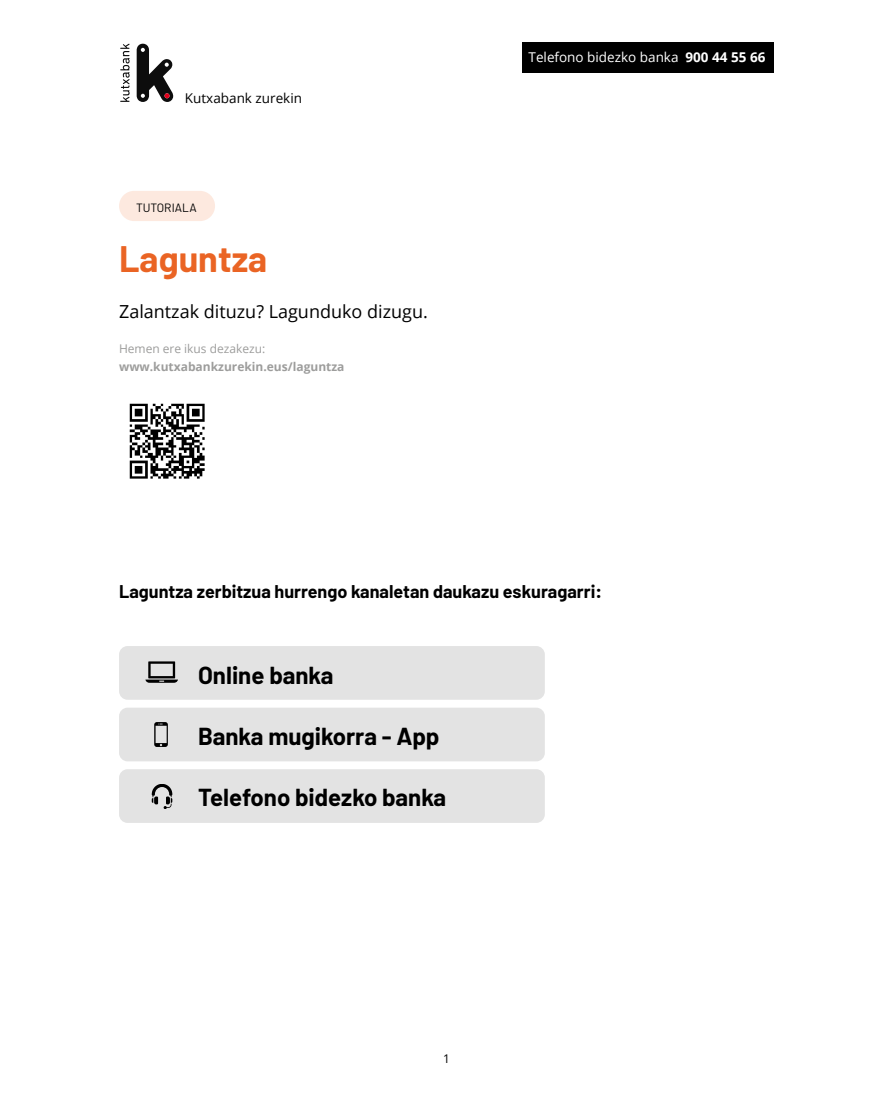
<style>
.page{position:relative;width:893px;height:1106px;background:#fff}
.page>*{position:absolute;margin:0;border:0;box-sizing:border-box;transform-origin:0 0}
.t1{font:700 36px "Barlow";color:#ea6424}
.t2{font:700 24px "Barlow";color:#000}
.t3{font:700 18px "Barlow";color:#000}
.t4{font:18px "Open Sans";color:#000}
.t5{font:13.5px "Open Sans";color:#fff}
.t6{font:13.5px "Open Sans";color:#000}
.t7{font:700 12px "Open Sans";color:#9d9d9c}
.t8{font:12px "Open Sans";color:#9d9d9c}
.t9{font:12px "Barlow";color:#000}
.t10{font:12px "Open Sans";color:#000}
.s1{font-weight:700}
</style>
<div class="page">
<svg style="left:120px;top:44px;width:10px;height:58px"></svg>
<svg style="left:137px;top:44px;width:36px;height:58px"></svg>
<div style="left:522px;top:43px;width:252px;height:30px;background:#000"></div>
<div style="left:119px;top:646px;width:426px;height:53px;background:#e3e3e3;border-radius:9px"></div>
<div style="left:119px;top:707px;width:426px;height:54px;background:#e3e3e3;border-radius:9px"></div>
<div style="left:119px;top:769px;width:426px;height:54px;background:#e3e3e3;border-radius:9px"></div>
<svg style="left:154px;top:722px;width:14px;height:24px"></svg>
<svg style="left:146px;top:661px;width:32px;height:21px"></svg>
<svg style="left:152px;top:784px;width:20px;height:24px"></svg>
<div style="left:119px;top:191px;width:96px;height:30px;background:#fde9df;border-radius:15px"></div>
<img style="left:129px;top:403px;width:76px;height:76px">
<p class="t6" style="left:185px;top:89px;width:119px">Kutxabank zurekin</p>
<p class="t9" style="left:136px;top:200px;width:62px">TUTORIALA</p>
<h1 class="t1" style="left:119px;top:237px;width:150px">Laguntza</h1>
<p class="t4" style="left:119px;top:299px;width:310px">Zalantzak dituzu? Lagunduko dizugu.</p>
<p class="t7" style="left:119px;top:358px;width:227px">www.kutxabankzurekin.eus/laguntza</p>
<p class="t8" style="left:119px;top:340px;width:148px">Hemen ere ikus dezakezu:</p>
<p class="t5" style="left:529px;top:48px;width:238px">Telefono bidezko banka <span class="s1">900 44 55 66</span></p>
<p class="t3" style="left:119px;top:581px;width:484px">Laguntza zerbitzua hurrengo kanaletan daukazu eskuragarri:</p>
<h2 class="t2" style="left:198px;top:660px;width:137px">Online banka</h2>
<h2 class="t2" style="left:198px;top:722px;width:243px">Banka mugikorra - App</h2>
<h2 class="t2" style="left:198px;top:782px;width:250px">Telefono bidezko banka</h2>
<p class="t10" style="left:443px;top:1050px;width:8px">1</p>
</div>
